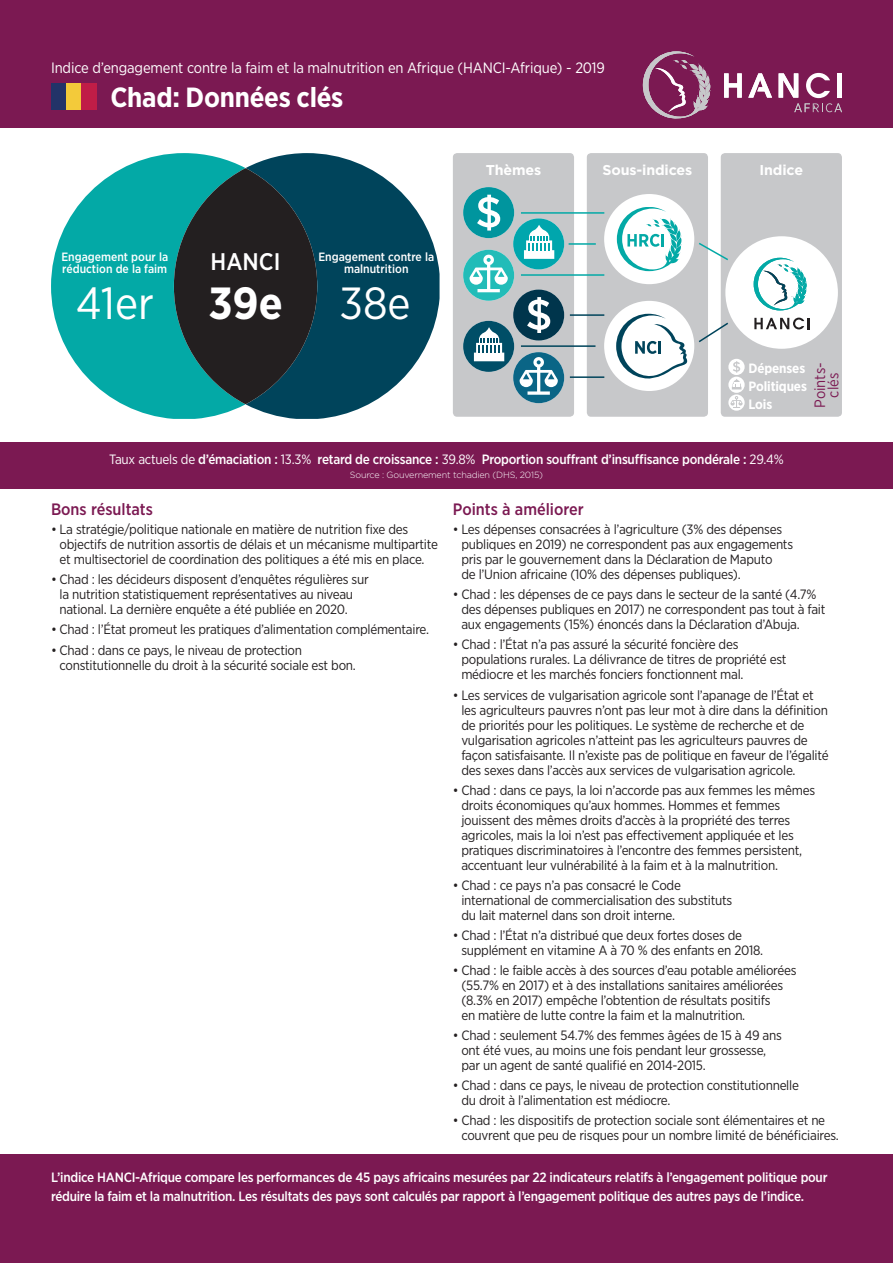
<style>
.page{position:relative;width:893px;height:1263px;background:#fff}
.page>*{position:absolute;margin:0;border:0;box-sizing:border-box;transform-origin:0 0}
.t1{font:45px "Gotham Narrow";color:#fff}
.t2{font:700 45px "Gotham Narrow";color:#fff}
.t3{font:700 27.75px "Gotham Narrow";letter-spacing:-.01em;color:#fff}
.t4{font:500 24px "Gotham Narrow";color:#fff}
.Heading{font:500 16.5px "Gotham Narrow";color:#7b1952}
.t5{font:15px "Gotham Narrow";letter-spacing:-.01em;color:#fff}
.t6{font:15px/13.5px "Gotham Narrow";color:#7b1952;text-align:center}
.t7{font:700 14.25px "Gotham";letter-spacing:-.01em;color:#fff}
.t8{font:13.5px/15px "Gotham Narrow";letter-spacing:-.02em;color:#231f20}
.t9{font:500 13.5px/18.8px "Gotham Narrow";letter-spacing:-.02em;color:#fff}
.t10{font:700 13.5px "Gotham Narrow";letter-spacing:-.01em;color:#fff}
.t11{font:500 12px/12px "Gotham Narrow";color:#fff}
.t12{font:300 9px "Gotham";letter-spacing:-.02em;color:#fff}
.s1{font-weight:400}
</style>
<div class="page">
<div style="left:721px;top:153px;width:121px;height:264px;background:#c7c8ca;border-radius:4px"></div>
<div style="left:587px;top:153px;width:121px;height:264px;background:#c7c8ca;border-radius:4px"></div>
<div style="left:453px;top:153px;width:121px;height:264px;background:#c7c8ca;border-radius:4px"></div>
<div style="left:725px;top:236px;width:113px;height:113px;background:#fff;border-radius:50%"></div>
<svg style="left:754px;top:318px;width:56px;height:11px"></svg>
<svg style="left:754px;top:258px;width:53px;height:52px"></svg>
<svg style="left:463px;top:187px;width:101px;height:216px"></svg>
<svg style="left:698px;top:321px;width:30px;height:23px"></svg>
<svg style="left:699px;top:241px;width:29px;height:21px"></svg>
<div style="left:604px;top:301px;width:90px;height:90px;background:#fff;border-radius:50%"></div>
<svg style="left:616px;top:314px;width:71px;height:65px"></svg>
<div style="left:604px;top:194px;width:90px;height:90px;background:#fff;border-radius:50%"></div>
<svg style="left:617px;top:207px;width:65px;height:64px"></svg>
<hr style="left:569px;top:243px;width:27px;height:2px;background:#03a9a6">
<hr style="left:570px;top:376px;width:34px;height:2px;background:#00445b">
<hr style="left:570px;top:314px;width:34px;height:2px;background:#00445b">
<hr style="left:521px;top:345px;width:74px;height:2px;background:#00445b">
<hr style="left:521px;top:274px;width:83px;height:2px;background:#03a9a6">
<hr style="left:521px;top:212px;width:83px;height:2px;background:#03a9a6">
<svg style="left:728px;top:359px;width:17px;height:52px"></svg>
<div style="left:0;top:1154px;width:893px;height:109px;background:#7b1952"></div>
<div style="left:0;top:442px;width:893px;height:47px;background:#7b1952"></div>
<div style="left:0;top:0;width:893px;height:128px;background:#7b1952"></div>
<svg style="left:51px;top:153px;width:195px;height:266px;fill:#03a9a6"></svg>
<svg style="left:246px;top:153px;width:194px;height:266px;fill:#00445b"></svg>
<svg style="left:174px;top:168px;width:143px;height:236px;background:#1a383c"></svg>
<div style="left:51px;top:83px;width:15px;height:26px;background:#223368"></div>
<div style="left:66px;top:83px;width:15px;height:26px;background:#f3ca3a"></div>
<div style="left:81px;top:83px;width:15px;height:26px;background:#c01d47"></div>
<svg style="left:724px;top:73px;width:18px;height:25px"></svg>
<svg style="left:748px;top:73px;width:24px;height:25px"></svg>
<svg style="left:643px;top:51px;width:67px;height:68px"></svg>
<svg style="left:779px;top:73px;width:63px;height:39px"></svg>
<p class="t5" style="left:51px;top:58px;width:555px">Indice d’engagement contre la faim et la malnutrition en Afrique (HANCI-Afrique) - 2019</p>
<p class="t3" style="left:110px;top:79px;width:235px">Chad: Données clés</p>
<p class="t11" style="left:61px;top:250px;width:108px">Engagement pour la réduction de la faim</p>
<p class="t4" style="left:211px;top:246px;width:71px">HANCI</p>
<p class="t11" style="left:318px;top:250px;width:117px;text-align:center">Engagement contre la malnutrition</p>
<p class="t1" style="left:76px;top:275px;width:80px">41er</p>
<p class="t2" style="left:208px;top:274px;width:76px">39e</p>
<p class="t1" style="left:340px;top:275px;width:73px">38e</p>
<p class="t7" style="left:486px;top:162px;width:57px">Thèmes</p>
<p class="t7" style="left:602px;top:162px;width:91px">Sous-indices</p>
<p class="t7" style="left:760px;top:162px;width:45px">Indice</p>
<p class="t10" style="left:748px;top:359px;width:58px">Dépenses</p>
<p class="t10" style="left:748px;top:377px;width:60px">Politiques</p>
<p class="t10" style="left:748px;top:395px;width:25px">Lois</p>
<p class="t6" style="left:813px;top:408px;width:47px;rotate:-90deg">Points&shy;clés</p>
<p class="t9" style="left:109px;top:450px;width:676px"><span class="s1">Taux actuels de</span> d’émaciation : <span class="s1">13.3%</span> retard de croissance : <span class="s1">39.8%</span> Proportion souffrant d’insuffisance pondérale : <span class="s1">29.4%</span></p>
<p class="t12" style="left:350px;top:470px;width:195px">Source : Gouvernement tchadien (DHS, 2015)</p>
<p class="Heading" style="left:51px;top:499px;width:103px">Bons résultats</p>
<p class="t8" style="left:60px;top:522px;width:380px;text-indent:-9px">• La stratégie/politique nationale en matière de nutrition fixe des objectifs de nutrition assortis de délais et un mécanisme multipartite et multisectoriel de coordination des politiques a été mis en place.</p>
<p class="t8" style="left:60px;top:572px;width:311px;text-indent:-9px">• Chad : les décideurs disposent d’enquêtes régulières sur la nutrition statistiquement représentatives au niveau national. La dernière enquête a été publiée en 2020.</p>
<p class="t8" style="left:51px;top:622px;width:379px">• Chad : l’État promeut les pratiques d’alimentation complémentaire.</p>
<p class="t8" style="left:60px;top:642px;width:298px;line-height:15.8px;text-indent:-9px">• Chad : dans ce pays, le niveau de protection constitutionnelle du droit à la sécurité sociale est bon.</p>
<p class="Heading" style="left:453px;top:499px;width:132px">Points à améliorer</p>
<p class="t8" style="left:461px;top:522px;width:333px;text-indent:-9px">• Les dépenses consacrées à l’agriculture (3% des dépenses publiques en 2019) ne correspondent pas aux engagements pris par le gouvernement dans la Déclaration de Maputo<br>de l’Union africaine (10% des dépenses publiques).</p>
<p class="t8" style="left:461px;top:587px;width:366px;text-indent:-9px">• Chad : les dépenses de ce pays dans le secteur de la santé (4.7% des dépenses publiques en 2017) ne correspondent pas tout à fait aux engagements (15%) énoncés dans la Déclaration d’Abuja.</p>
<p class="t8" style="left:461px;top:637px;width:327px;text-indent:-9px">• Chad : l’État n’a pas assuré la sécurité foncière des populations rurales. La délivrance de titres de propriété est médiocre et les marchés fonciers fonctionnent mal.</p>
<p class="t8" style="left:461px;top:687px;width:369px;text-indent:-9px">• Les services de vulgarisation agricole sont l’apanage de l’État et les agriculteurs pauvres n’ont pas leur mot à dire dans la définition de priorités pour les politiques. Le système de recherche et de vulgarisation agricoles n’atteint pas les agriculteurs pauvres de façon satisfaisante. Il n’existe pas de politique en faveur de l’égalité des sexes dans l’accès aux services de vulgarisation agricole.</p>
<p class="t8" style="left:461px;top:782px;width:355px;text-indent:-9px">• Chad : dans ce pays, la loi n’accorde pas aux femmes les mêmes droits économiques qu’aux hommes. Hommes et femmes jouissent des mêmes droits d’accès à la propriété des terres agricoles, mais la loi n’est pas effectivement appliquée et les pratiques discriminatoires à l’encontre des femmes persistent, accentuant leur vulnérabilité à la faim et à la malnutrition.</p>
<p class="t8" style="left:461px;top:877px;width:272px;text-indent:-9px">• Chad : ce pays n’a pas consacré le Code international de commercialisation des substituts du lait maternel dans son droit interne.</p>
<p class="t8" style="left:461px;top:927px;width:303px;text-indent:-9px">• Chad : l’État n’a distribué que deux fortes doses de supplément en vitamine A à 70 % des enfants en 2018.</p>
<p class="t8" style="left:461px;top:962px;width:337px;text-indent:-9px">• Chad : le faible accès à des sources d’eau potable améliorées (55.7% en 2017) et à des installations sanitaires améliorées (8.3% en 2017) empêche l’obtention de résultats positifs<br>en matière de lutte contre la faim et la malnutrition.</p>
<p class="t8" style="left:461px;top:1027px;width:322px;text-indent:-9px">• Chad : seulement 54.7% des femmes âgées de 15 à 49 ans ont été vues, au moins une fois pendant leur grossesse, par un agent de santé qualifié en 2014-2015.</p>
<p class="t8" style="left:461px;top:1078px;width:339px;text-indent:-9px">• Chad : dans ce pays, le niveau de protection constitutionnelle du droit à l’alimentation est médiocre.</p>
<p class="t8" style="left:461px;top:1113px;width:379px;text-indent:-9px">• Chad : les dispositifs de protection sociale sont élémentaires et ne couvrent que peu de risques pour un nombre limité de bénéficiaires.</p>
<p class="t9" style="left:51px;top:1168px;width:778px">L’indice HANCI-Afrique compare les performances de 45 pays africains mesurées par 22 indicateurs relatifs à l’engagement politique pour réduire la faim et la malnutrition. Les résultats des pays sont calculés par rapport à l’engagement politique des autres pays de l’indice.</p>
</div>
